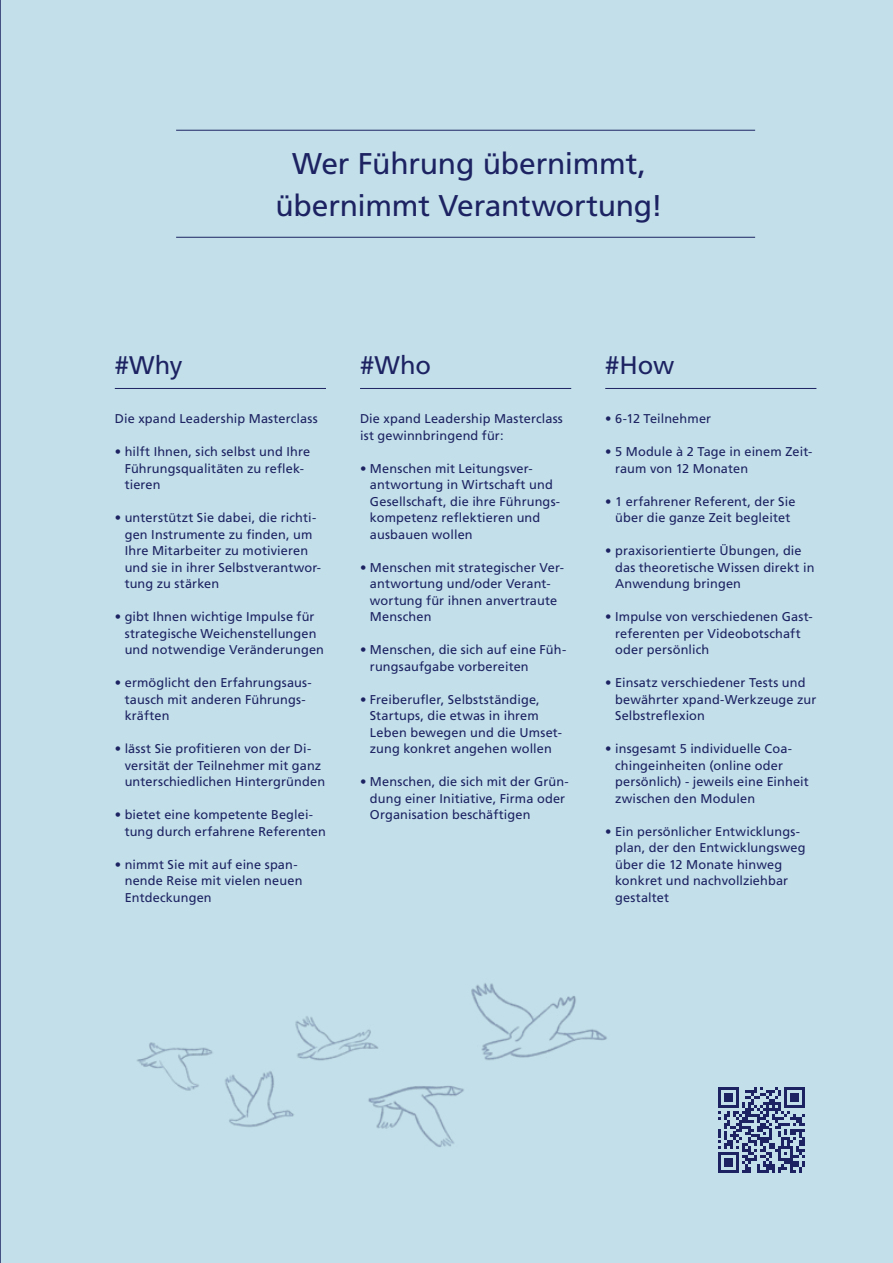
<style>
.page{position:relative;width:893px;height:1263px;background:#c3e0ea}
.page>*{position:absolute;margin:0;border:0;box-sizing:border-box;transform-origin:0 0}
.t1{font:30px/42px "Frutiger LT Std";letter-spacing:-.01em;color:#1d2362;text-align:center}
.t2{font:25.5px "Frutiger LT Std";letter-spacing:-.005em;color:#1d2362}
.t3{font:12.75px/16.5px "Frutiger LT Std";letter-spacing:.01em;color:#1d2362}
</style>
<div class="page">
<hr style="left:115px;top:388px;width:211px;height:1px;background:#1d2362">
<hr style="left:360px;top:388px;width:211px;height:1px;background:#1d2362">
<hr style="left:605px;top:388px;width:211px;height:1px;background:#1d2362">
<hr style="left:176px;top:130px;width:579px;height:1px;background:#1d2362">
<hr style="left:176px;top:237px;width:579px;height:1px;background:#1d2362">
<svg style="left:761px;top:1087px;width:43px;height:86px;background:#7081a6"></svg>
<div style="left:0;top:953px;width:761px;height:310px;background:#c3e0ea"></div>
<h1 class="t1" style="left:275px;top:143px;width:389px">Wer Führung übernimmt, übernimmt Verantwortung!</h1>
<h2 class="t2" style="left:115px;top:350px;width:69px">#Why</h2>
<h2 class="t2" style="left:360px;top:350px;width:73px">#Who</h2>
<h2 class="t2" style="left:605px;top:350px;width:71px">#How</h2>
<p class="t3" style="left:115px;top:410px;width:204px">Die xpand Leadership Masterclass</p>
<p class="t3" style="left:125px;top:443px;width:187px;text-indent:-10px">• hilft Ihnen, sich selbst und Ihre<br>Führungsqualitäten zu reflek&shy;tieren</p>
<p class="t3" style="left:125px;top:509px;width:198px;text-indent:-10px">• unterstützt Sie dabei, die richti&shy;gen Instrumente zu finden, um<br>Ihre Mitarbeiter zu motivieren und sie in ihrer Selbstverantwor&shy;tung zu stärken</p>
<p class="t3" style="left:125px;top:608px;width:201px;text-indent:-10px">• gibt Ihnen wichtige Impulse für strategische Weichenstellungen und notwendige Veränderungen</p>
<p class="t3" style="left:125px;top:674px;width:189px;text-indent:-10px">• ermöglicht den Erfahrungsaus&shy;tausch mit anderen Führungs&shy;kräften</p>
<p class="t3" style="left:125px;top:740px;width:202px;text-indent:-10px">• lässt Sie profitieren von der Di&shy;versität der Teilnehmer mit ganz unterschiedlichen Hintergründen</p>
<p class="t3" style="left:125px;top:806px;width:203px;text-indent:-10px">• bietet eine kompetente Beglei&shy;tung durch erfahrene Referenten</p>
<p class="t3" style="left:125px;top:856px;width:179px;text-indent:-10px">• nimmt Sie mit auf eine span&shy;nende Reise mit vielen neuen<br>Entdeckungen</p>
<p class="t3" style="left:360px;top:410px;width:204px">Die xpand Leadership Masterclass ist gewinnbringend für:</p>
<p class="t3" style="left:370px;top:460px;width:192px;text-indent:-10px">• Menschen mit Leitungsver&shy;antwortung in Wirtschaft und<br>Gesellschaft, die ihre Führungs&shy;kompetenz reflektieren und ausbauen wollen</p>
<p class="t3" style="left:370px;top:559px;width:195px;text-indent:-10px">• Menschen mit strategischer Ver&shy;antwortung und/oder Verant&shy;wortung für ihnen anvertraute<br>Menschen</p>
<p class="t3" style="left:370px;top:641px;width:198px;text-indent:-10px">• Menschen, die sich auf eine Füh&shy;rungsaufgabe vorbereiten</p>
<p class="t3" style="left:370px;top:691px;width:194px;text-indent:-10px">• Freiberufler, Selbstständige,<br>Startups, die etwas in ihrem<br>Leben bewegen und die Umset&shy;zung konkret angehen wollen</p>
<p class="t3" style="left:370px;top:773px;width:200px;text-indent:-10px">• Menschen, die sich mit der Grün&shy;dung einer Initiative, Firma oder<br>Organisation beschäftigen</p>
<p class="t3" style="left:605px;top:410px;width:108px">• 6-12 Teilnehmer</p>
<p class="t3" style="left:615px;top:443px;width:199px;text-indent:-10px">• 5 Module à 2 Tage in einem Zeit&shy;raum von 12 Monaten</p>
<p class="t3" style="left:605px;top:493px;width:192px;text-align:center">• 1 erfahrener Referent, der Sie über die ganze Zeit begleitet</p>
<p class="t3" style="left:615px;top:542px;width:201px;text-indent:-10px">• praxisorientierte Übungen, die das theoretische Wissen direkt in<br>Anwendung bringen</p>
<p class="t3" style="left:615px;top:608px;width:199px;text-indent:-10px">• Impulse von verschiedenen Gast&shy;referenten per Videobotschaft oder persönlich</p>
<p class="t3" style="left:615px;top:674px;width:203px;text-indent:-10px">• Einsatz verschiedener Tests und bewährter xpand-Werkzeuge zur<br>Selbstreflexion</p>
<p class="t3" style="left:615px;top:740px;width:195px;text-indent:-10px">• insgesamt 5 individuelle Coa&shy;chingeinheiten (online oder persönlich) - jeweils eine Einheit zwischen den Modulen</p>
<p class="t3" style="left:615px;top:823px;width:192px;text-indent:-10px">• Ein persönlicher Entwicklungs&shy;plan, der den Entwicklungsweg über die 12 Monate hinweg konkret und nachvollziehbar gestaltet</p>
</div>
